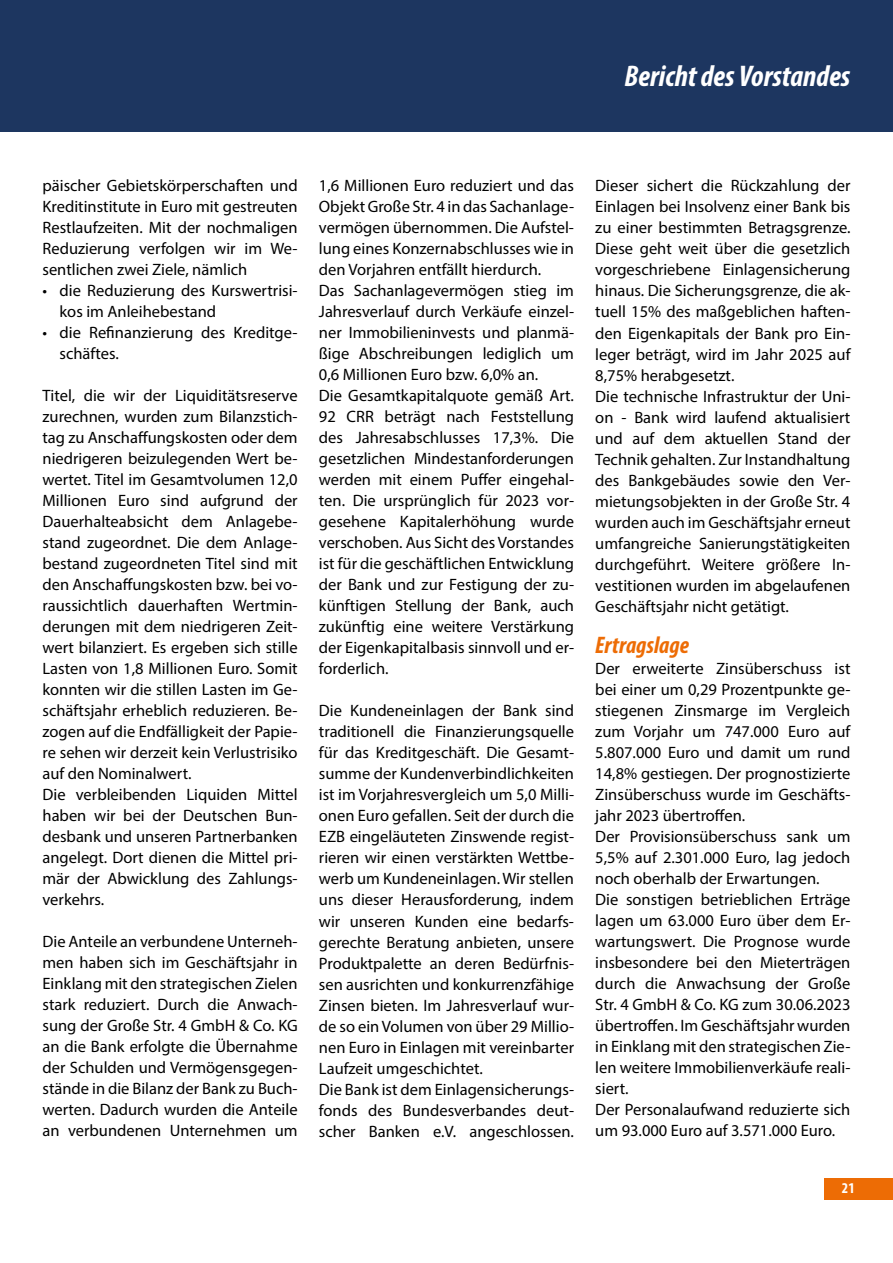
<style>
.page{position:relative;width:893px;height:1263px;background:#fff}
.page>*{position:absolute;margin:0;border:0;box-sizing:border-box;transform-origin:0 0}
.t1{font:italic 700 condensed 30px "Myriad Pro";color:#fff}
.t2{font:italic 700 condensed 24px "Myriad Pro";color:#ed6c05}
.t3{font:16.5px/21px "Myriad Pro";color:#000}
.t4{font:700 condensed 15px "Myriad Pro";color:#fff}
</style>
<div class="page">
<div style="left:0;top:0;width:893px;height:132px;background:#1d3660"></div>
<div style="left:825px;top:1178px;width:68px;height:21px;background:#ed6c05"></div>
<h1 class="t1" style="left:625px;top:58px;width:227px">Bericht des Vorstandes</h1>
<p class="t3" style="left:43px;top:175px;width:257px;text-align:justify">päischer Gebietskörperschaften und Kreditinstitute in Euro mit gestreuten Restlaufzeiten. Mit der nochmaligen Reduzierung verfolgen wir im We&shy;sentlichen zwei Ziele, nämlich</p>
<p class="t3" style="left:60px;top:280px;width:240px;text-indent:-17px">• die Reduzierung des Kurswertrisi&shy;kos im Anleihebestand</p>
<p class="t3" style="left:60px;top:322px;width:240px;text-indent:-17px">• die Refinanzierung des Kreditge&shy;schäftes.</p>
<p class="t3" style="left:43px;top:385px;width:257px">Titel, die wir der Liquiditätsreserve zurechnen, wurden zum Bilanzstich&shy;tag zu Anschaffungskosten oder dem niedrigeren beizulegenden Wert be&shy;wertet. Titel im Gesamtvolumen 12,0<br>Millionen Euro sind aufgrund der Dauerhalteabsicht dem Anlagebe&shy;stand zugeordnet. Die dem Anlage&shy;bestand zugeordneten Titel sind mit den Anschaffungskosten bzw. bei vo&shy;raussichtlich dauerhaften Wertmin&shy;derungen mit dem niedrigeren Zeit&shy;wert bilanziert. Es ergeben sich stille Lasten von 1,8 Millionen Euro. Somit konnten wir die stillen Lasten im Ge&shy;schäftsjahr erheblich reduzieren. Be&shy;zogen auf die Endfälligkeit der Papie&shy;re sehen wir derzeit kein Verlustrisiko auf den Nominalwert.<br>Die verbleibenden Liquiden Mittel haben wir bei der Deutschen Bun&shy;desbank und unseren Partnerbanken angelegt. Dort dienen die Mittel pri&shy;mär der Abwicklung des Zahlungs&shy;verkehrs.</p>
<p class="t3" style="left:43px;top:931px;width:257px;text-align:justify">Die Anteile an verbundene Unterneh&shy;men haben sich im Geschäftsjahr in Einklang mit den strategischen Zielen stark reduziert. Durch die Anwach&shy;sung der Große Str. 4 GmbH &amp; Co. KG an die Bank erfolgte die Übernahme der Schulden und Vermögensgegen&shy;stände in die Bilanz der Bank zu Buch&shy;werten. Dadurch wurden die Anteile an verbundenen Unternehmen um</p>
<p class="t3" style="left:319px;top:175px;width:257px">1,6 Millionen Euro reduziert und das Objekt Große Str. 4 in das Sachanlage&shy;vermögen übernommen. Die Aufstel&shy;lung eines Konzernabschlusses wie in den Vorjahren entfällt hierdurch.<br>Das Sachanlagevermögen stieg im Jahresverlauf durch Verkäufe einzel&shy;ner Immobilieninvests und planmä&shy;ßige Abschreibungen lediglich um 0,6 Millionen Euro bzw. 6,0% an.<br>Die Gesamtkapitalquote gemäß Art.<br>92 CRR beträgt nach Feststellung des Jahresabschlusses 17,3%. Die gesetzlichen Mindestanforderungen werden mit einem Puffer eingehal&shy;ten. Die ursprünglich für 2023 vor&shy;gesehene Kapitalerhöhung wurde verschoben. Aus Sicht des Vorstandes ist für die geschäftlichen Entwicklung der Bank und zur Festigung der zu&shy;künftigen Stellung der Bank, auch zukünftig eine weitere Verstärkung der Eigenkapitalbasis sinnvoll und er&shy;forderlich.</p>
<p class="t3" style="left:319px;top:700px;width:257px">Die Kundeneinlagen der Bank sind traditionell die Finanzierungsquelle für das Kreditgeschäft. Die Gesamt&shy;summe der Kundenverbindlichkeiten ist im Vorjahresvergleich um 5,0 Milli&shy;onen Euro gefallen. Seit der durch die EZB eingeläuteten Zinswende regist&shy;rieren wir einen verstärkten Wettbe&shy;werb um Kundeneinlagen. Wir stellen uns dieser Herausforderung, indem wir unseren Kunden eine bedarfs&shy;gerechte Beratung anbieten, unsere Produktpalette an deren Bedürfnis&shy;sen ausrichten und konkurrenzfähige Zinsen bieten. Im Jahresverlauf wur&shy;de so ein Volumen von über 29 Millio&shy;nen Euro in Einlagen mit vereinbarter Laufzeit umgeschichtet.<br>Die Bank ist dem Einlagensicherungs&shy;fonds des Bundesverbandes deut&shy;scher Banken e.V. angeschlossen.</p>
<p class="t3" style="left:595px;top:175px;width:257px">Dieser sichert die Rückzahlung der Einlagen bei Insolvenz einer Bank bis zu einer bestimmten Betragsgrenze.<br>Diese geht weit über die gesetzlich vorgeschriebene Einlagensicherung hinaus. Die Sicherungsgrenze, die ak&shy;tuell 15% des maßgeblichen haften&shy;den Eigenkapitals der Bank pro Ein&shy;leger beträgt, wird im Jahr 2025 auf 8,75% herabgesetzt.<br>Die technische Infrastruktur der Uni&shy;on - Bank wird laufend aktualisiert und auf dem aktuellen Stand der Technik gehalten. Zur Instandhaltung des Bankgebäudes sowie den Ver&shy;mietungsobjekten in der Große Str. 4 wurden auch im Geschäftsjahr erneut umfangreiche Sanierungstätigkeiten durchgeführt. Weitere größere In&shy;vestitionen wurden im abgelaufenen Geschäftsjahr nicht getätigt.</p>
<h2 class="t2" style="left:595px;top:630px;width:95px">Ertragslage</h2>
<p class="t3" style="left:595px;top:658px;width:257px">Der erweiterte Zinsüberschuss ist bei einer um 0,29 Prozentpunkte ge&shy;stiegenen Zinsmarge im Vergleich zum Vorjahr um 747.000 Euro auf 5.807.000 Euro und damit um rund 14,8% gestiegen. Der prognostizierte Zinsüberschuss wurde im Geschäfts&shy;jahr 2023 übertroffen.<br>Der Provisionsüberschuss sank um 5,5% auf 2.301.000 Euro, lag jedoch noch oberhalb der Erwartungen.<br>Die sonstigen betrieblichen Erträge lagen um 63.000 Euro über dem Er&shy;wartungswert. Die Prognose wurde insbesondere bei den Mieterträgen durch die Anwachsung der Große Str. 4 GmbH &amp; Co. KG zum 30.06.2023 übertroffen. Im Geschäftsjahr wurden in Einklang mit den strategischen Zie&shy;len weitere Immobilienverkäufe reali&shy;siert.<br>Der Personalaufwand reduzierte sich um 93.000 Euro auf 3.571.000 Euro.</p>
<p class="t4" style="left:842px;top:1179px;width:14px">21</p>
</div>
